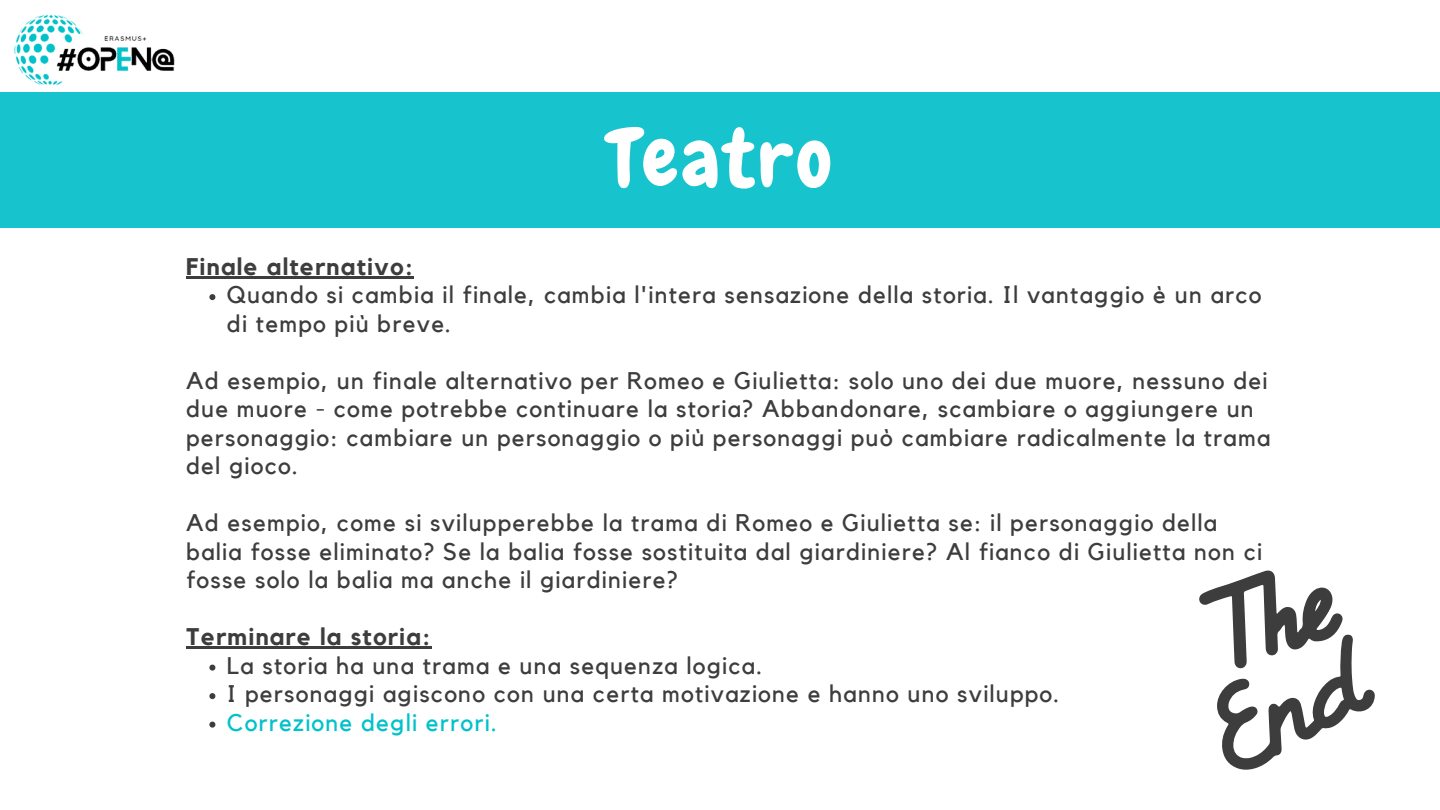
<style>
.page{position:relative;width:1440px;height:810px;background:#fff}
.page>*{position:absolute;margin:0;border:0;box-sizing:border-box;transform-origin:0 0}
.t1{font:80px "Chewy";letter-spacing:.05em;color:#fff}
.t2{font:24px/28.5px "Kollektif";letter-spacing:.05em;color:#3d3d3d}
.t3{font:700 24px "Kollektif";letter-spacing:.05em;color:#3d3d3d}
.t4{font:24px "Kollektif";letter-spacing:.05em;color:#01c2cb}
</style>
<div class="page">
<div style="left:0;top:92px;width:1440px;height:135px;background:#17c4cd"></div>
<img style="left:14px;top:14px;width:161px;height:72px">
<svg style="left:209px;top:294px;width:6px;height:6px"></svg>
<svg style="left:209px;top:665px;width:6px;height:6px"></svg>
<svg style="left:209px;top:693px;width:6px;height:6px"></svg>
<svg style="left:209px;top:722px;width:6px;height:6px"></svg>
<hr style="left:186px;top:276px;width:228px;height:2px;background:#3d3d3d">
<hr style="left:186px;top:647px;width:245px;height:2px;background:#3d3d3d">
<svg style="left:1199px;top:570px;width:176px;height:200px"></svg>
<p class="t3" style="left:186px;top:255px;width:228px">Finale alternativo:</p>
<p class="t1" style="left:608px;top:107px;width:225px">Teatro</p>
<p class="t2" style="left:227px;top:281px;width:1036px">Quando si cambia il finale, cambia l'intera sensazione della storia. Il vantaggio è un arco di tempo più breve.</p>
<p class="t2" style="left:186px;top:367px;width:1086px">Ad esempio, un finale alternativo per Romeo e Giulietta: solo uno dei due muore, nessuno dei due muore - come potrebbe continuare la storia? Abbandonare, scambiare o aggiungere un personaggio: cambiare un personaggio o più personaggi può cambiare radicalmente la trama del gioco.</p>
<p class="t2" style="left:186px;top:509px;width:1078px">Ad esempio, come si svilupperebbe la trama di Romeo e Giulietta se: il personaggio della balia fosse eliminato? Se la balia fosse sostituita dal giardiniere? Al fianco di Giulietta non ci fosse solo la balia ma anche il giardiniere?</p>
<p class="t3" style="left:186px;top:626px;width:245px">Terminare la storia:</p>
<p class="t2" style="left:227px;top:652px;width:537px">La storia ha una trama e una sequenza logica.</p>
<p class="t2" style="left:227px;top:680px;width:834px">I personaggi agiscono con una certa motivazione e hanno uno sviluppo.</p>
<p class="t4" style="left:227px;top:711px;width:271px">Correzione degli errori.</p>
</div>
